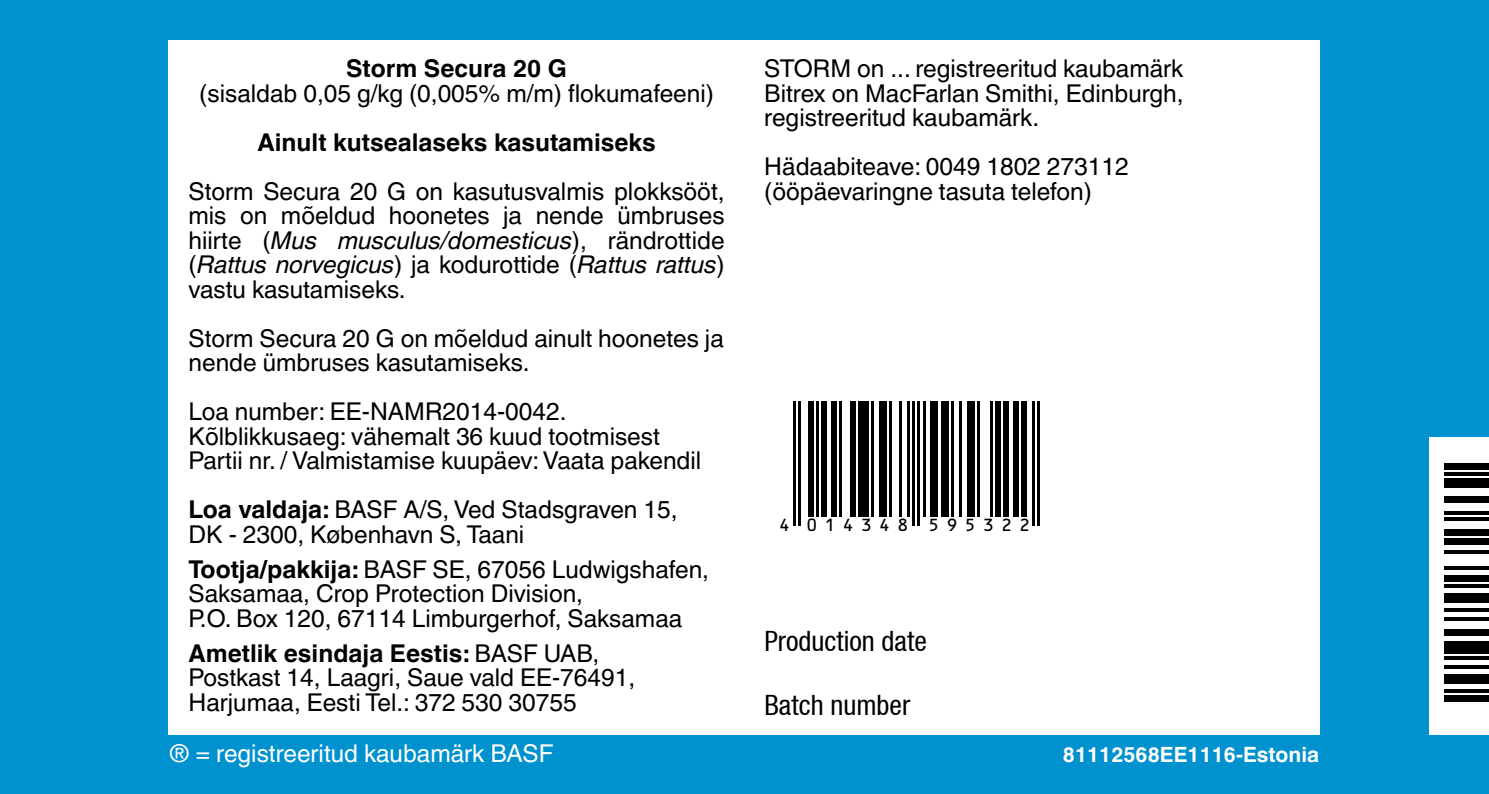
<style>
.page{position:relative;width:1489px;height:794px;background:#fff}
.page>*{position:absolute;margin:0;border:0;box-sizing:border-box;transform-origin:0 0}
.t1{font:condensed 28px "Helvetica Neue LT";color:#000}
.t2{font:24.5px/24.5px "Helvetica Linotype";color:#000}
.t3{font:700 24.5px "Helvetica Linotype";color:#000}
.t4{font:24.5px "Helvetica Linotype";color:#fff}
.t5{font:700 21px "Helvetica Linotype";color:#fff}
.t6{font:16.8px "OCRB";letter-spacing:.355em;color:#000}
.s1{font-style:italic}
.s2{font-weight:700}
</style>
<div class="page">
<div style="left:0;top:0;width:1488px;height:794px;background:#0091cf"></div>
<div style="left:169px;top:40px;width:1151px;height:694px;background:#fff"></div>
<div style="left:1429px;top:437px;width:59px;height:297px;background:#fff"></div>
<div style="left:1444px;top:695px;width:44px;height:6px;background:#000"></div>
<hr style="left:1444px;top:689px;width:44px;height:3px;background:#000">
<div style="left:1444px;top:674px;width:44px;height:9px;background:#000"></div>
<hr style="left:1444px;top:665px;width:44px;height:3px;background:#000">
<hr style="left:1444px;top:656px;width:44px;height:3px;background:#000">
<div style="left:1444px;top:641px;width:44px;height:12px;background:#000"></div>
<div style="left:1444px;top:629px;width:44px;height:6px;background:#000"></div>
<hr style="left:1444px;top:617px;width:44px;height:3px;background:#000">
<hr style="left:1444px;top:608px;width:44px;height:3px;background:#000">
<div style="left:1444px;top:593px;width:44px;height:9px;background:#000"></div>
<hr style="left:1444px;top:584px;width:44px;height:3px;background:#000">
<div style="left:1444px;top:575px;width:44px;height:6px;background:#000"></div>
<hr style="left:1444px;top:566px;width:44px;height:3px;background:#000">
<hr style="left:1444px;top:551px;width:44px;height:3px;background:#000">
<div style="left:1444px;top:539px;width:44px;height:6px;background:#000"></div>
<div style="left:1444px;top:530px;width:44px;height:6px;background:#000"></div>
<hr style="left:1444px;top:518px;width:44px;height:3px;background:#000">
<hr style="left:1444px;top:512px;width:44px;height:3px;background:#000">
<div style="left:1444px;top:497px;width:44px;height:6px;background:#000"></div>
<div style="left:1444px;top:479px;width:44px;height:9px;background:#000"></div>
<hr style="left:1444px;top:473px;width:44px;height:3px;background:#000">
<div style="left:1444px;top:464px;width:44px;height:6px;background:#000"></div>
<hr style="left:792px;top:401px;width:3px;height:125px;background:#000">
<hr style="left:798px;top:401px;width:2px;height:125px;background:#000">
<div style="left:808px;top:401px;width:5px;height:116px;background:#000"></div>
<hr style="left:816px;top:401px;width:2px;height:116px;background:#000">
<div style="left:821px;top:401px;width:5px;height:116px;background:#000"></div>
<div style="left:831px;top:401px;width:6px;height:116px;background:#000"></div>
<hr style="left:839px;top:401px;width:3px;height:116px;background:#000">
<div style="left:850px;top:401px;width:5px;height:116px;background:#000"></div>
<div style="left:857px;top:401px;width:11px;height:116px;background:#000"></div>
<hr style="left:870px;top:401px;width:3px;height:116px;background:#000">
<div style="left:878px;top:401px;width:8px;height:116px;background:#000"></div>
<hr style="left:889px;top:401px;width:2px;height:116px;background:#000">
<hr style="left:899px;top:401px;width:3px;height:116px;background:#000">
<hr style="left:907px;top:401px;width:2px;height:116px;background:#000">
<hr style="left:912px;top:401px;width:2px;height:125px;background:#000">
<hr style="left:917px;top:401px;width:3px;height:125px;background:#000">
<hr style="left:922px;top:401px;width:3px;height:116px;background:#000">
<div style="left:930px;top:401px;width:8px;height:116px;background:#000"></div>
<div style="left:940px;top:401px;width:8px;height:116px;background:#000"></div>
<hr style="left:951px;top:401px;width:2px;height:116px;background:#000">
<hr style="left:959px;top:401px;width:2px;height:116px;background:#000">
<div style="left:966px;top:401px;width:8px;height:116px;background:#000"></div>
<hr style="left:977px;top:401px;width:2px;height:116px;background:#000">
<hr style="left:990px;top:401px;width:2px;height:116px;background:#000">
<div style="left:995px;top:401px;width:5px;height:116px;background:#000"></div>
<div style="left:1003px;top:401px;width:5px;height:116px;background:#000"></div>
<div style="left:1013px;top:401px;width:5px;height:116px;background:#000"></div>
<div style="left:1021px;top:401px;width:5px;height:116px;background:#000"></div>
<hr style="left:1031px;top:401px;width:3px;height:125px;background:#000">
<hr style="left:1036px;top:401px;width:3px;height:125px;background:#000">
<p class="t3" style="left:346px;top:54px;width:222px">Storm Secura 20 G</p>
<p class="t2" style="left:199px;top:81px;width:516px">(sisaldab 0,05 g/kg (0,005% m/m) flokumafeeni)</p>
<p class="t3" style="left:257px;top:128px;width:399px">Ainult kutsealaseks kasutamiseks</p>
<p class="t2" style="left:188px;top:179px;width:537px;text-align:justify">Storm Secura 20 G on kasutusvalmis plokksööt, mis on mõeldud hoonetes ja nende ümbruses hiirte (<span class="s1">Mus musculus/domesticus</span>), rändrottide (<span class="s1">Rattus norvegicus</span>) ja kodurottide (<span class="s1">Rattus rattus</span>) vastu kasutamiseks.</p>
<p class="t2" style="left:188px;top:326px;width:536px">Storm Secura 20 G on mõeldud ainult hoonetes ja nende ümbruses kasutamiseks.</p>
<p class="t2" style="left:188px;top:399px;width:514px">Loa number: EE-NAMR2014-0042.<br>Kõlblikkusaeg: vähemalt 36 kuud tootmisest<br>Partii nr. / Valmistamise kuupäev: Vaata pakendil</p>
<p class="t2" style="left:188px;top:497px;width:490px"><span class="s2">Loa valdaja:</span> BASF A/S, Ved Stadsgraven 15,<br>DK - 2300, København S, Taani</p>
<p class="t2" style="left:188px;top:557px;width:522px"><span class="s2">Tootja/pakkija:</span> BASF SE, 67056 Ludwigshafen,<br>Saksamaa, Crop Protection Division,<br>P.O. Box 120, 67114 Limburgerhof, Saksamaa</p>
<p class="t2" style="left:188px;top:641px;width:448px"><span class="s2">Ametlik esindaja Eestis:</span> BASF UAB,<br>Postkast 14, Laagri, Saue vald EE-76491,<br>Harjumaa, Eesti Tel.: 372 530 30755</p>
<p class="t2" style="left:764px;top:56px;width:421px;text-align:justify">STORM on ... registreeritud kaubamärk Bitrex on MacFarlan Smithi, Edinburgh, registreeritud kaubamärk.</p>
<p class="t2" style="left:764px;top:154px;width:366px">Hädaabiteave: 0049 1802 273112 (ööpäevaringne tasuta telefon)</p>
<p class="t6" style="left:778px;top:516px;width:254px">4 014348 595322</p>
<p class="t1" style="left:764px;top:625px;width:164px">Production date</p>
<p class="t1" style="left:764px;top:688px;width:147px">Batch number</p>
<p class="t4" style="left:169px;top:739px;width:386px">® = registreeritud kaubamärk BASF</p>
<p class="t5" style="left:1062px;top:742px;width:258px">81112568EE1116-Estonia</p>
</div>
